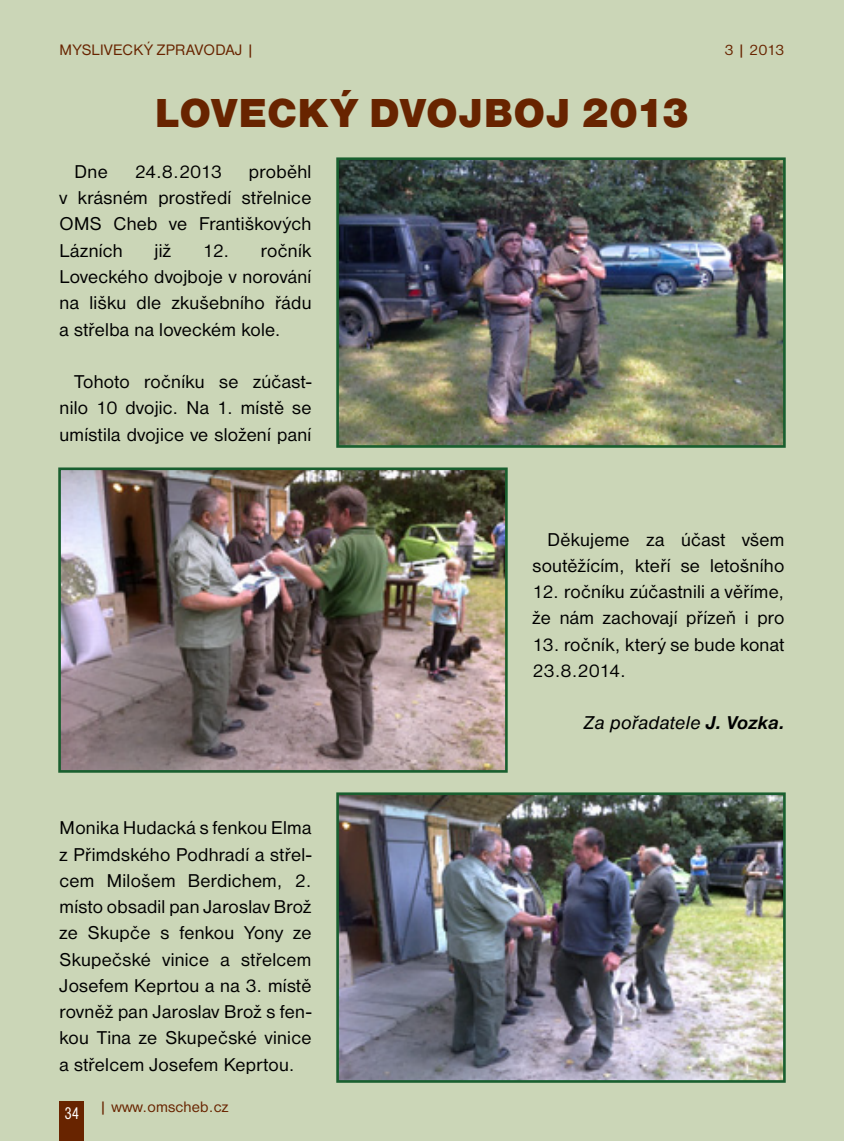
<style>
.page{position:relative;width:844px;height:1141px;background:#fff}
.page>*{position:absolute;margin:0;border:0;box-sizing:border-box;transform-origin:0 0}
.t1{font:42px "Nimbus Sans DOT Blac";letter-spacing:.01em;color:#682400}
.t2{font:19.25px/26.2px "Nimbus Sans DOT";letter-spacing:.015em;color:#000;text-align:justify}
.t3{font:italic 19.25px "Nimbus Sans DOT";letter-spacing:.01em;color:#000}
.t4{font:condensed 17.5px "Nimbus Sans DOT";color:#fff;scale:.9 1}
.t5{font:15.75px "Nimbus Sans DOT";letter-spacing:.01em;color:#682400}
.s1{font-weight:700}
</style>
<div class="page">
<div style="left:0;top:0;width:843px;height:1141px;background:#cbd6b7"></div>
<div style="left:60px;top:1101px;width:24px;height:40px;background:#682400"></div>
<img style="left:340px;top:161px;width:441px;height:283px">
<div style="left:336px;top:157px;width:449px;height:291px;border:3px solid #195f2f"></div>
<img style="left:62px;top:471px;width:441px;height:298px">
<div style="left:58px;top:467px;width:449px;height:306px;border:3px solid #195f2f"></div>
<img style="left:340px;top:796px;width:441px;height:283px">
<div style="left:336px;top:792px;width:449px;height:291px;border:3px solid #195f2f"></div>
<p class="t5" style="left:60px;top:41px;width:196px">MYSLIVECKÝ ZPRAVODAJ |</p>
<p class="t5" style="left:724px;top:41px;width:62px">3 | 2013</p>
<h1 class="t1" style="left:155px;top:89px;width:28px">LOV</h1>
<h1 class="t1" style="left:238px;top:89px;width:150px">ECKÝ DVO</h1>
<h1 class="t1" style="left:458px;top:89px;width:232px">JBOJ 2013</h1>
<p class="t2" style="left:60px;top:159px;width:253px;text-indent:189px">proběhl v krásném prostředí střelnice OMS Cheb ve Františkových Lázních</p>
<p class="t2" style="left:74px;top:159px;width:35px">Dne</p>
<p class="t2" style="left:135px;top:159px;width:89px">24.8.2013</p>
<p class="t2" style="left:60px;top:237px;width:253px;text-indent:143px">12. ročník Loveckého dvojboje v norování na lišku dle zkušebního řádu a střelba na loveckém kole.</p>
<p class="t2" style="left:60px;top:369px;width:253px;text-indent:15px">Tohoto ročníku se zúčast&shy;nilo 10 dvojic. Na 1. místě se umístila dvojice ve složení paní</p>
<p class="t2" style="left:154px;top:237px;width:18px">již</p>
<p class="t2" style="left:60px;top:815px;width:253px">Monika Hudacká s fenkou Elma z Přimdského Podhradí a střel&shy;cem Milošem Berdichem, 2. místo obsadil pan Jaroslav Brož ze Skupče s fenkou Yony ze Skupečské vinice a střelcem Josefem Keprtou a na 3. místě rovněž pan Jaroslav Brož s fen&shy;kou Tina ze Skupečské vinice a střelcem Josefem Keprtou.</p>
<p class="t4" style="left:65px;top:1104px;width:18px">34</p>
<p class="t5" style="left:99px;top:1098px;width:131px">| www.omscheb.cz</p>
<p class="t2" style="left:532px;top:526px;width:253px;text-align:right">Děkujeme za účast všem soutěžícím, kteří se letošního</p>
<p class="t2" style="left:532px;top:579px;width:253px">12. ročníku zúčastnili a věříme, že nám zachovají přízeň i pro</p>
<p class="t2" style="left:532px;top:631px;width:253px">13. ročník, který se bude konat<br>23.8.2014.</p>
<p class="t3" style="left:583px;top:712px;width:202px">Za pořadatele <span class="s1">J. Vozka.</span></p>
</div>
